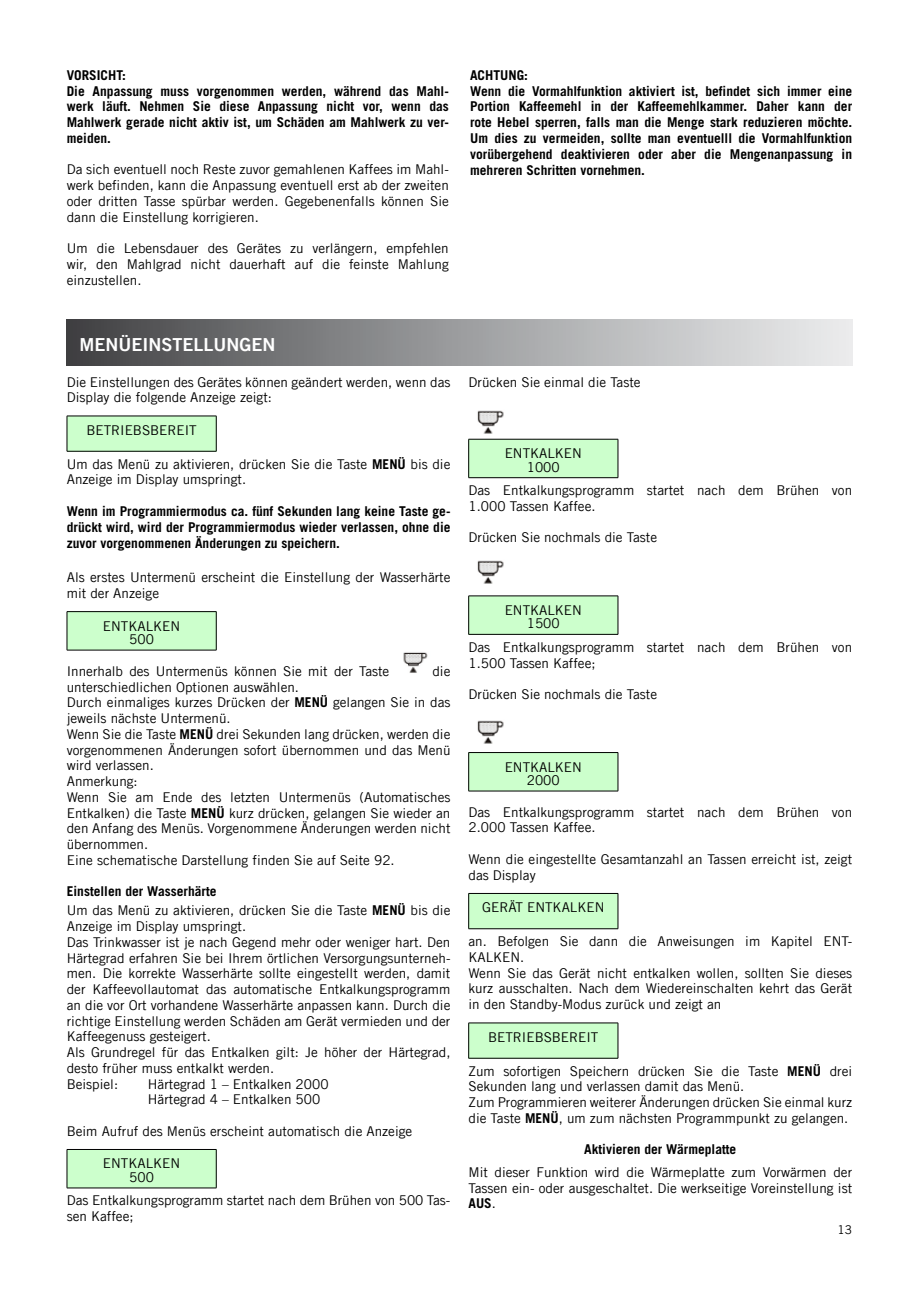
<style>
.page{position:relative;width:919px;height:1289px;background:#fff}
.page>*{position:absolute;margin:0;border:0;box-sizing:border-box;transform-origin:0 0}
.t1{font:18px "Trade Gothic LT Com Bd 2";color:#fff}
.t2{font:13.5px/15.8px "Trade Gothic LT Com";color:#000}
.t3{font:700 13.5px/15.8px "Trade Gothic LT Com";color:#000}
.t4{font:12px "Trade Gothic LT Com";color:#000}
.s1{font-weight:700}
</style>
<div class="page">
<div style="left:67px;top:319px;width:785px;height:46px;background:linear-gradient(to right,#434446,#f0f1f2)"></div>
<div style="left:67px;top:416px;width:149px;height:35px;background:#cfc"></div>
<hr style="left:67px;top:415px;width:149px;height:1px;background:#000">
<hr style="left:67px;top:416px;width:1px;height:35px;background:#000">
<hr style="left:216px;top:416px;width:1px;height:35px;background:#000">
<hr style="left:67px;top:451px;width:149px;height:1px;background:#000">
<div style="left:67px;top:611px;width:149px;height:39px;background:#cfc"></div>
<hr style="left:67px;top:611px;width:149px;height:1px;background:#000">
<hr style="left:67px;top:612px;width:1px;height:38px;background:#000">
<hr style="left:216px;top:612px;width:1px;height:38px;background:#000">
<hr style="left:67px;top:650px;width:149px;height:1px;background:#000">
<img style="left:403px;top:652px;width:25px;height:21px">
<div style="left:67px;top:1149px;width:149px;height:38px;background:#cfc"></div>
<hr style="left:67px;top:1149px;width:149px;height:1px;background:#000">
<hr style="left:67px;top:1149px;width:1px;height:38px;background:#000">
<hr style="left:216px;top:1149px;width:1px;height:38px;background:#000">
<hr style="left:67px;top:1187px;width:149px;height:1px;background:#000">
<img style="left:477px;top:410px;width:27px;height:24px">
<div style="left:468px;top:439px;width:150px;height:38px;background:#cfc"></div>
<hr style="left:468px;top:439px;width:150px;height:1px;background:#000">
<hr style="left:468px;top:439px;width:1px;height:38px;background:#000">
<hr style="left:617px;top:439px;width:1px;height:38px;background:#000">
<hr style="left:468px;top:477px;width:150px;height:1px;background:#000">
<img style="left:477px;top:560px;width:27px;height:24px">
<div style="left:468px;top:596px;width:150px;height:38px;background:#cfc"></div>
<hr style="left:468px;top:595px;width:150px;height:1px;background:#000">
<hr style="left:468px;top:596px;width:1px;height:38px;background:#000">
<hr style="left:617px;top:596px;width:1px;height:38px;background:#000">
<hr style="left:468px;top:634px;width:150px;height:1px;background:#000">
<img style="left:477px;top:720px;width:27px;height:24px">
<div style="left:468px;top:752px;width:150px;height:39px;background:#cfc"></div>
<hr style="left:468px;top:752px;width:150px;height:1px;background:#000">
<hr style="left:468px;top:752px;width:1px;height:38px;background:#000">
<hr style="left:617px;top:752px;width:1px;height:38px;background:#000">
<hr style="left:468px;top:790px;width:150px;height:1px;background:#000">
<div style="left:468px;top:893px;width:150px;height:35px;background:#cfc"></div>
<hr style="left:468px;top:893px;width:150px;height:1px;background:#000">
<hr style="left:468px;top:893px;width:1px;height:35px;background:#000">
<hr style="left:617px;top:893px;width:1px;height:35px;background:#000">
<hr style="left:468px;top:928px;width:150px;height:1px;background:#000">
<div style="left:468px;top:1022px;width:150px;height:36px;background:#cfc"></div>
<hr style="left:468px;top:1022px;width:150px;height:1px;background:#000">
<hr style="left:468px;top:1023px;width:1px;height:35px;background:#000">
<hr style="left:617px;top:1023px;width:1px;height:35px;background:#000">
<hr style="left:468px;top:1057px;width:150px;height:1px;background:#000">
<p class="t3" style="left:67px;top:67px;width:383px">VORSICHT:<br>Die Anpassung muss vorgenommen werden, während das Mahl&shy;werk läuft. Nehmen Sie diese Anpassung nicht vor, wenn das Mahlwerk gerade nicht aktiv ist, um Schäden am Mahlwerk zu ver&shy;meiden.</p>
<p class="t2" style="left:67px;top:162px;width:383px;text-align:justify">Da sich eventuell noch Reste zuvor gemahlenen Kaffees im Mahl&shy;werk befinden, kann die Anpassung eventuell erst ab der zweiten oder dritten Tasse spürbar werden. Gegebenenfalls können Sie dann die Einstellung korrigieren.</p>
<p class="t2" style="left:67px;top:240px;width:383px;text-align:justify">Um die Lebensdauer des Gerätes zu verlängern, empfehlen wir, den Mahlgrad nicht dauerhaft auf die feinste Mahlung einzustellen.</p>
<p class="t3" style="left:470px;top:67px;width:383px;text-indent:30px">UNG:<br>Wenn die Vormahlfunktion aktiviert ist, befindet sich immer eine Portion Kaffeemehl in der Kaffeemehlkammer. Daher kann der rote Hebel sperren, falls man die Menge stark reduzieren möchte.<br>Um dies zu vermeiden, sollte man eventuelll die Vormahlfunktion vorübergehend deaktivieren oder aber die Mengenanpassung in mehreren Schritten vornehmen.</p>
<p class="t3" style="left:470px;top:67px;width:9px">ACHT</p>
<h1 class="t1" style="left:80px;top:333px;width:197px">MENÜEINSTELLUNGEN</h1>
<p class="t2" style="left:67px;top:373px;width:385px">Die Einstellungen des Gerätes können geändert werden, wenn das<br>Display die folgende Anzeige zeigt:</p>
<p class="t2" style="left:86px;top:422px;width:9px">betriebsbereit</p>
<p class="t2" style="left:67px;top:456px;width:385px">Um das Menü zu aktivieren, drücken Sie die Taste <span class="s1">MENÜ</span> bis die<br>Anzeige im Display umspringt.</p>
<p class="t3" style="left:67px;top:503px;width:385px;text-align:justify">Wenn im Programmiermodus ca. fünf Sekunden lang keine Taste ge&shy;drückt wird, wird der Programmiermodus wieder verlassen, ohne die zuvor vorgenommenen Änderungen zu speichern.</p>
<p class="t2" style="left:67px;top:569px;width:385px">Als erstes Untermenü erscheint die Einstellung der Wasserhärte mit der Anzeige</p>
<p class="t2" style="left:103px;top:617px;width:18px">Entkalken</p>
<p class="t2" style="left:129px;top:631px;width:26px">500</p>
<p class="t2" style="left:67px;top:663px;width:324px">Innerhalb des Untermenüs können Sie mit der Taste</p>
<p class="t2" style="left:432px;top:663px;width:20px">die</p>
<p class="t2" style="left:67px;top:678px;width:385px">unterschiedlichen Optionen auswählen.<br>Durch einmaliges kurzes Drücken der <span class="s1">MENÜ</span> gelangen Sie in das jeweils nächste Untermenü.<br>Wenn Sie die Taste <span class="s1">MENÜ</span> drei Sekunden lang drücken, werden die vorgenommenen Änderungen sofort übernommen und das Menü wird verlassen.<br>Anmerkung:<br>Wenn Sie am Ende des letzten Untermenüs (Automatisches Entkalken) die Taste <span class="s1">MENÜ</span> kurz drücken, gelangen Sie wieder an den Anfang des Menüs. Vorgenommene Änderungen werden nicht übernommen.<br>Eine schematische Darstellung finden Sie auf Seite 92.</p>
<p class="t2" style="left:67px;top:882px;width:385px;line-height:18.8px"><span class="s1">Einstellen der Wasserhärte<br></span>Um das Menü zu aktivieren, drücken Sie die Taste <span class="s1">MENÜ</span> bis die</p>
<p class="t2" style="left:67px;top:918px;width:385px">Anzeige im Display umspringt.<br>Das Trinkwasser ist je nach Gegend mehr oder weniger hart. Den Härtegrad erfahren Sie bei Ihrem örtlichen Versorgungsunterneh&shy;men. Die korrekte Wasserhärte sollte eingestellt werden, damit der Kaffeevollautomat das automatische Entkalkungsprogramm an die vor Ort vorhandene Wasserhärte anpassen kann. Durch die richtige Einstellung werden Schäden am Gerät vermieden und der Kaffeegenuss gesteigert.<br>Als Grundregel für das Entkalken gilt: Je höher der Härtegrad, desto früher muss entkalkt werden.<br>Beispiel:</p>
<p class="t2" style="left:148px;top:1075px;width:182px">Härtegrad 1 – Entkalken 2000<br>Härtegrad 4 – Entkalken 500</p>
<p class="t2" style="left:67px;top:1122px;width:347px">Beim Aufruf des Menüs erscheint automatisch die Anzeige</p>
<p class="t2" style="left:103px;top:1155px;width:18px">Entkalken</p>
<p class="t2" style="left:67px;top:1165px;width:385px;line-height:23.4px;text-indent:62px">500<br>Das Entkalkungsprogramm startet nach dem Brühen von 500 Tas-</p>
<p class="t2" style="left:67px;top:1208px;width:68px">sen Kaffee;</p>
<p class="t2" style="left:468px;top:373px;width:174px">Drücken Sie einmal die Taste</p>
<p class="t2" style="left:504px;top:445px;width:18px">Entkalken</p>
<p class="t2" style="left:468px;top:455px;width:385px;line-height:23.4px;text-indent:58px">1000<br>Das Entkalkungsprogramm startet nach dem Brühen von</p>
<p class="t2" style="left:468px;top:498px;width:128px">1.000 Tassen Kaffee.</p>
<p class="t2" style="left:468px;top:529px;width:190px">Drücken Sie nochmals die Taste</p>
<p class="t2" style="left:504px;top:602px;width:18px">Entkalken</p>
<p class="t2" style="left:468px;top:611px;width:385px;line-height:23.4px;text-indent:58px">1500<br>Das Entkalkungsprogramm startet nach dem Brühen von</p>
<p class="t2" style="left:468px;top:654px;width:128px">1.500 Tassen Kaffee;</p>
<p class="t2" style="left:468px;top:686px;width:190px">Drücken Sie nochmals die Taste</p>
<p class="t2" style="left:504px;top:758px;width:18px">Entkalken</p>
<p class="t2" style="left:526px;top:772px;width:34px">2000</p>
<p class="t2" style="left:468px;top:803px;width:385px">Das Entkalkungsprogramm startet nach dem Brühen von<br>2.000 Tassen Kaffee.</p>
<p class="t2" style="left:468px;top:851px;width:385px">Wenn die eingestellte Gesamtanzahl an Tassen erreicht ist, zeigt das Display</p>
<p class="t2" style="left:482px;top:899px;width:63px">Gerät Entkalken</p>
<p class="t2" style="left:468px;top:933px;width:385px">an. Befolgen Sie dann die Anweisungen im Kapitel ENT-KALKEN.<br>Wenn Sie das Gerät nicht entkalken wollen, sollten Sie dieses kurz ausschalten. Nach dem Wiedereinschalten kehrt das Gerät in den Standby-Modus zurück und zeigt an</p>
<p class="t2" style="left:488px;top:1029px;width:9px">betriebsbereit</p>
<p class="t2" style="left:468px;top:1062px;width:385px">Zum sofortigen Speichern drücken Sie die Taste <span class="s1">MENÜ</span> drei Sekunden lang und verlassen damit das Menü.<br>Zum Programmieren weiterer Änderungen drücken Sie einmal kurz die Taste <span class="s1">MENÜ</span>, um zum nächsten Programmpunkt zu gelangen.</p>
<p class="t3" style="left:584px;top:1140px;width:154px">Aktivieren der Wärmeplatte</p>
<p class="t2" style="left:468px;top:1163px;width:385px;text-align:justify">Mit dieser Funktion wird die Wärmeplatte zum Vorwärmen der Tassen ein- oder ausgeschaltet. Die werkseitige Voreinstellung ist <span class="s1">AUS</span>.</p>
<p class="t4" style="left:837px;top:1222px;width:16px">13</p>
</div>
